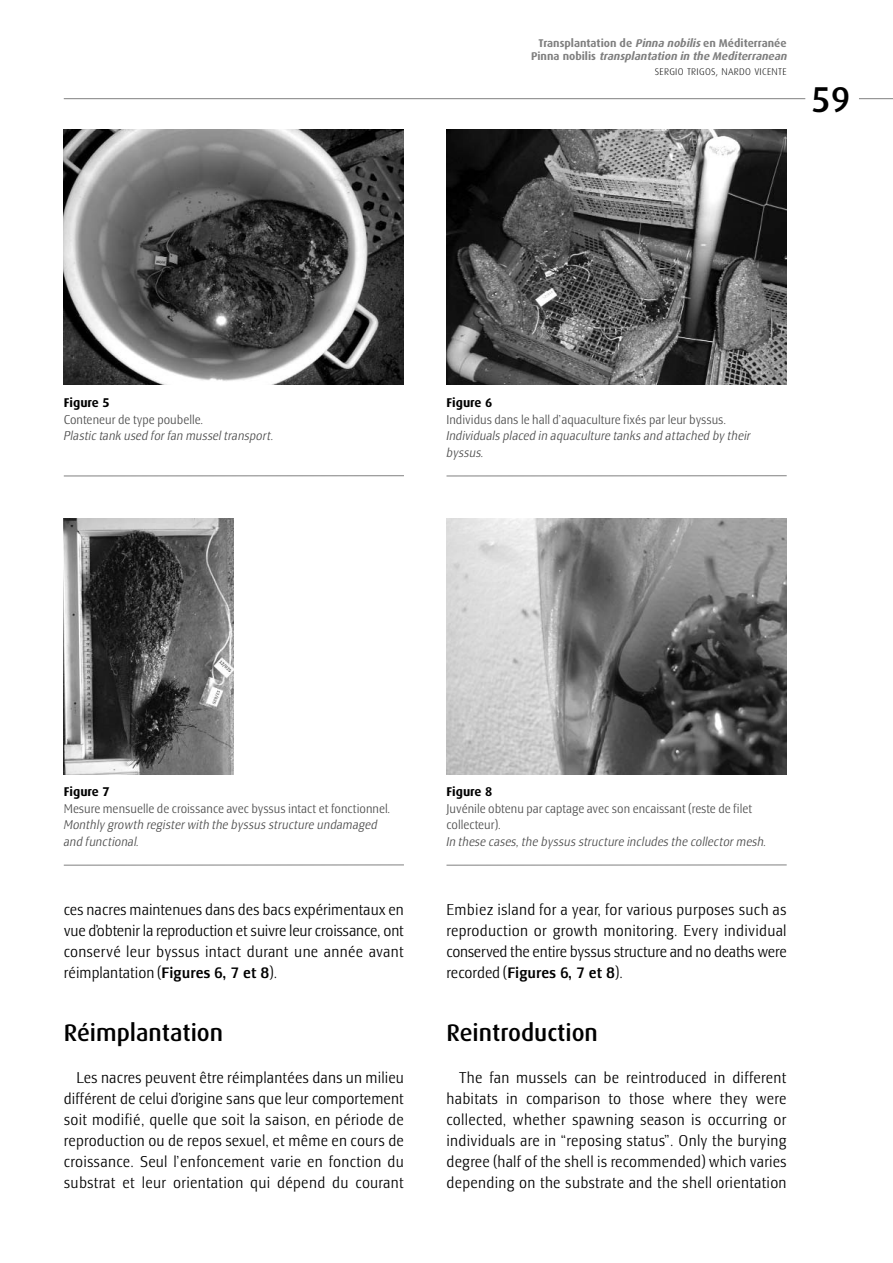
<style>
.page{position:relative;width:893px;height:1263px;background:#fff}
.page>*{position:absolute;margin:0;border:0;box-sizing:border-box;transform-origin:0 0}
.t1{font:500 36px "Dax";color:#000}
.t2{font:500 24px "Dax";color:#000}
.t3{font:300 condensed 15.75px/21px "Lesmore";letter-spacing:.005em;color:#000;text-align:justify}
.t4{font:italic 300 condensed 12.75px/16.5px "Lesmore";color:#4d4d4d}
.t5{font:300 condensed 12.75px/16.5px "Lesmore";color:#4d4d4d}
.t6{font:700 12.75px "Dax";color:#000}
.t7{font:italic 700 11.25px/13.5px "Dax";color:#808080;text-align:center}
.t8{font:300 9.75px "Dax";letter-spacing:.03em;color:#000}
.s1{font-style:normal}
.s2{font-weight:500}
</style>
<div class="page">
<hr style="left:64px;top:98px;width:741px;height:1px;background:#808080">
<hr style="left:859px;top:98px;width:34px;height:1px;background:#808080">
<img style="left:64px;top:130px;width:340px;height:255px">
<hr style="left:64px;top:475px;width:340px;height:1px;background:#808080">
<img style="left:446px;top:130px;width:341px;height:255px">
<hr style="left:446px;top:475px;width:341px;height:1px;background:#808080">
<img style="left:64px;top:519px;width:170px;height:255px">
<hr style="left:64px;top:865px;width:340px;height:1px;background:#808080">
<img style="left:446px;top:519px;width:341px;height:255px">
<hr style="left:446px;top:865px;width:341px;height:1px;background:#808080">
<p class="t6" style="left:64px;top:397px;width:47px">Figure 5</p>
<p class="t5" style="left:64px;top:412px;width:141px">Conteneur de type poubelle.</p>
<p class="t4" style="left:64px;top:429px;width:212px">Plastic tank used for fan mussel transport.</p>
<p class="t7" style="left:531px;top:37px;width:260px"><span class="s1">Transplantation de</span> Pinna nobilis<span class="s1">en Méditerranée<br>P i n n a n o b i l i s</span> transplantation in the Mediterranean</p>
<p class="t8" style="left:655px;top:67px;width:133px">SERGIO TRIGOS, NARDO VICENTE</p>
<h1 class="t1" style="left:811px;top:83px;width:41px">59</h1>
<p class="t6" style="left:446px;top:397px;width:47px">Figure 6</p>
<p class="t5" style="left:446px;top:412px;width:281px">Individus dans le hall d’aquaculture fixés par leur byssus.</p>
<p class="t4" style="left:446px;top:429px;width:306px">Individuals placed in aquaculture tanks and attached by their byssus.</p>
<p class="t6" style="left:64px;top:786px;width:47px">Figure 7</p>
<p class="t5" style="left:64px;top:801px;width:328px">Mesure mensuelle de croissance avec byssus intact et fonctionnel.</p>
<p class="t4" style="left:64px;top:818px;width:315px">Monthly growth register with the byssus structure undamaged and functional.</p>
<p class="t3" style="left:64px;top:900px;width:342px">ces nacres maintenues dans des bacs expérimentaux en vue d’obtenir la reproduction et suivre leur croissance, ont conservé leur byssus intact durant une année avant réimplantation (<span class="s2">Figures 6, 7 et 8</span>).</p>
<h2 class="t2" style="left:64px;top:1022px;width:161px">Réimplantation</h2>
<p class="t3" style="left:64px;top:1068px;width:342px;text-indent:13px">Les nacres peuvent être réimplantées dans un milieu différent de celui d’origine sans que leur comportement soit modifié, quelle que soit la saison, en période de reproduction ou de repos sexuel, et même en cours de croissance. Seul l’enfoncement varie en fonction du substrat et leur orientation qui dépend du courant</p>
<p class="t6" style="left:446px;top:786px;width:47px">Figure 8</p>
<p class="t5" style="left:446px;top:801px;width:307px">Juvénile obtenu par captage avec son encaissant (reste de filet collecteur).</p>
<p class="t4" style="left:446px;top:834px;width:322px">In these cases, the byssus structure includes the collector mesh.</p>
<p class="t3" style="left:446px;top:900px;width:342px">Embiez island for a year, for various purposes such as reproduction or growth monitoring. Every individual conserved the entire byssus structure and no deaths were recorded (<span class="s2">Figures 6, 7 et 8</span>).</p>
<h2 class="t2" style="left:446px;top:1022px;width:153px">Reintroduction</h2>
<p class="t3" style="left:446px;top:1068px;width:342px;text-indent:13px">The fan mussels can be reintroduced in different habitats in comparison to those where they were collected, whether spawning season is occurring or individuals are in “reposing status”. Only the burying degree (half of the shell is recommended) which varies depending on the substrate and the shell orientation</p>
</div>
